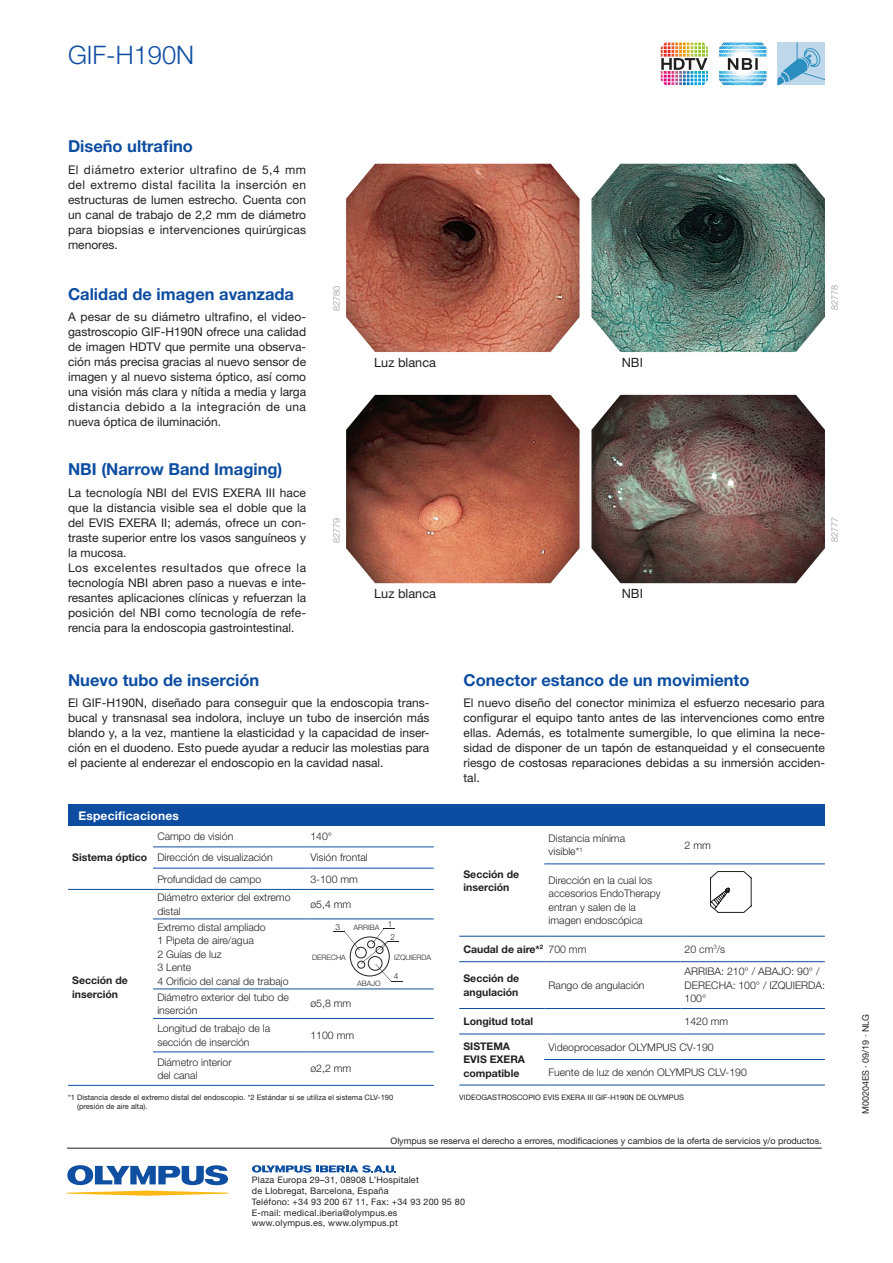
<style>
.page{position:relative;width:893px;height:1263px;background:#fff}
.page>*{position:absolute;margin:0;border:0;box-sizing:border-box;transform-origin:0 0}
.t1{font:300 25.5px "Helvetica Neue LT Pro";color:#0d4da1}
.t2{font:700 16.5px "Helvetica Neue LT Pro";color:#0d4da1}
.t3{font:12.75px "Helvetica Neue LT Pro";color:#231f20}
.t4{font:12px/15px "Helvetica Neue LT Pro";color:#231f20;text-align:justify}
.t5{font:700 12px "Helvetica Neue LT Pro";letter-spacing:.02em;color:#fff}
.t6{font:300 10.5px/13.5px "Helvetica Neue LT Pro";color:#231f20}
.t7{font:700 10.5px/13.5px "Helvetica Neue LT Pro";color:#231f20}
.t8{font:9px/10.8px "Helvetica Neue LT Pro";letter-spacing:.02em;color:#231f20}
.t9{font:9px "Helvetica Neue LT Pro";color:#231f20}
.t10{font:300 9px "Helvetica Neue LT Pro";color:#939598}
.t11{font:300 8.4px/12.6px "Helvetica Neue LT Pro";color:#231f20;text-align:center}
.t12{font:7.5px/9px "Helvetica Neue LT Pro";letter-spacing:.005em;color:#231f20}
.t13{font:300 7.35px "Helvetica Neue LT Pro";color:#231f20}
.s1{font-weight:300}
</style>
<div class="page">
<hr style="left:68px;top:1085px;width:85px;height:1px;background:#0d4da1">
<hr style="left:153px;top:846px;width:153px;height:1px;background:#0d4da1">
<hr style="left:306px;top:846px;width:128px;height:1px;background:#0d4da1">
<hr style="left:153px;top:868px;width:153px;height:1px;background:#0d4da1">
<hr style="left:306px;top:868px;width:128px;height:1px;background:#0d4da1">
<hr style="left:68px;top:889px;width:85px;height:1px;background:#0d4da1">
<hr style="left:153px;top:889px;width:153px;height:1px;background:#0d4da1">
<hr style="left:306px;top:889px;width:128px;height:1px;background:#0d4da1">
<hr style="left:153px;top:918px;width:153px;height:1px;background:#0d4da1">
<hr style="left:306px;top:918px;width:128px;height:1px;background:#0d4da1">
<hr style="left:153px;top:988px;width:153px;height:1px;background:#0d4da1">
<hr style="left:306px;top:988px;width:128px;height:1px;background:#0d4da1">
<hr style="left:153px;top:1018px;width:153px;height:1px;background:#0d4da1">
<hr style="left:306px;top:1018px;width:128px;height:1px;background:#0d4da1">
<hr style="left:153px;top:1051px;width:153px;height:1px;background:#0d4da1">
<hr style="left:153px;top:1085px;width:153px;height:1px;background:#0d4da1">
<hr style="left:306px;top:1051px;width:128px;height:1px;background:#0d4da1">
<hr style="left:306px;top:1085px;width:128px;height:1px;background:#0d4da1">
<hr style="left:459px;top:1085px;width:85px;height:1px;background:#0d4da1">
<hr style="left:544px;top:863px;width:136px;height:1px;background:#0d4da1">
<hr style="left:680px;top:863px;width:145px;height:1px;background:#0d4da1">
<hr style="left:459px;top:936px;width:85px;height:1px;background:#0d4da1">
<hr style="left:544px;top:936px;width:136px;height:1px;background:#0d4da1">
<hr style="left:680px;top:936px;width:145px;height:1px;background:#0d4da1">
<hr style="left:459px;top:961px;width:85px;height:1px;background:#0d4da1">
<hr style="left:544px;top:961px;width:136px;height:1px;background:#0d4da1">
<hr style="left:680px;top:961px;width:145px;height:1px;background:#0d4da1">
<hr style="left:459px;top:1008px;width:85px;height:1px;background:#0d4da1">
<hr style="left:544px;top:1008px;width:136px;height:1px;background:#0d4da1">
<hr style="left:680px;top:1008px;width:145px;height:1px;background:#0d4da1">
<hr style="left:459px;top:1033px;width:85px;height:1px;background:#0d4da1">
<hr style="left:544px;top:1033px;width:136px;height:1px;background:#0d4da1">
<hr style="left:680px;top:1033px;width:145px;height:1px;background:#0d4da1">
<hr style="left:544px;top:1059px;width:136px;height:1px;background:#0d4da1">
<hr style="left:680px;top:1059px;width:145px;height:1px;background:#0d4da1">
<hr style="left:544px;top:1085px;width:136px;height:1px;background:#0d4da1">
<hr style="left:680px;top:1085px;width:145px;height:1px;background:#0d4da1">
<img style="left:661px;top:46px;width:47px;height:39px">
<svg style="left:661px;top:58px;width:46px;height:12px"></svg>
<svg style="left:719px;top:43px;width:48px;height:42px"></svg>
<div style="left:68px;top:804px;width:757px;height:22px;background:#0d4da1"></div>
<svg style="left:333px;top:929px;width:70px;height:54px"></svg>
<svg style="left:710px;top:871px;width:42px;height:42px"></svg>
<svg style="left:777px;top:43px;width:48px;height:42px;background:#98c4de"></svg>
<img style="left:346px;top:164px;width:233px;height:188px">
<img style="left:346px;top:395px;width:233px;height:188px">
<img style="left:591px;top:164px;width:234px;height:188px">
<img style="left:591px;top:395px;width:234px;height:188px">
<hr style="left:67px;top:1148px;width:755px;height:1px;background:#231f20">
<svg style="left:252px;top:1165px;width:144px;height:7px"></svg>
<svg style="left:67px;top:1165px;width:162px;height:31px"></svg>
<h1 class="t1" style="left:68px;top:40px;width:128px">GIF-H190N</h1>
<h2 class="t2" style="left:68px;top:136px;width:126px">Diseño ultrafino</h2>
<p class="t4" style="left:68px;top:162px;width:240px">El diámetro exterior ultrafino de 5,4 mm del extremo distal facilita la inserción en estructuras de lumen estrecho. Cuenta con un canal de trabajo de 2,2 mm de diámetro para biopsias e intervenciones quirúrgicas menores.</p>
<h2 class="t2" style="left:68px;top:283px;width:228px">Calidad de imagen avanzada</h2>
<p class="t4" style="left:68px;top:309px;width:240px">A pesar de su diámetro ultrafino, el video&shy;gastroscopio GIF-H190N ofrece una calidad de imagen HDTV que permite una observa&shy;ción más precisa gracias al nuevo sensor de imagen y al nuevo sistema óptico, así como una visión más clara y nítida a media y larga distancia debido a la integración de una nueva óptica de iluminación.</p>
<h2 class="t2" style="left:68px;top:459px;width:216px">NBI (Narrow Band Imaging)</h2>
<p class="t4" style="left:68px;top:485px;width:240px;text-align:left">La tecnología NBI del EVIS EXERA III hace que la distancia visible sea el doble que la del EVIS EXERA II; además, ofrece un con&shy;traste superior entre los vasos sanguíneos y la mucosa.<br>Los excelentes resultados que ofrece la tecnología NBI abren paso a nuevas e inte&shy;resantes aplicaciones clínicas y refuerzan la posición del NBI como tecnología de refe&shy;rencia para la endoscopia gastrointestinal.</p>
<h2 class="t2" style="left:68px;top:670px;width:193px">Nuevo tubo de inserción</h2>
<p class="t4" style="left:68px;top:695px;width:363px">El GIF-H190N, diseñado para conseguir que la endoscopia trans&shy;bucal y transnasal sea indolora, incluye un tubo de inserción más blando y, a la vez, mantiene la elasticidad y la capacidad de inser&shy;ción en el duodeno. Esto puede ayudar a reducir las molestias para el paciente al enderezar el endoscopio en la cavidad nasal.</p>
<p class="t10" style="left:331px;top:311px;width:27px;rotate:-90deg">82780</p>
<p class="t3" style="left:374px;top:355px;width:63px">Luz blanca</p>
<p class="t10" style="left:331px;top:542px;width:27px;rotate:-90deg">82779</p>
<p class="t3" style="left:374px;top:586px;width:63px">Luz blanca</p>
<p class="t5" style="left:78px;top:808px;width:102px">Especificaciones</p>
<p class="t7" style="left:72px;top:850px;width:77px">Sistema óptico</p>
<p class="t7" style="left:72px;top:974px;width:57px">Sección de inserción</p>
<p class="t6" style="left:157px;top:829px;width:78px">Campo de visión</p>
<p class="t6" style="left:310px;top:829px;width:23px">140°</p>
<p class="t6" style="left:157px;top:850px;width:117px">Dirección de visualización</p>
<p class="t6" style="left:310px;top:850px;width:59px">Visión frontal</p>
<p class="t6" style="left:157px;top:872px;width:105px">Profundidad de campo</p>
<p class="t6" style="left:310px;top:872px;width:49px">3-100 mm</p>
<p class="t6" style="left:157px;top:890px;width:135px">Diámetro exterior del extremo distal</p>
<p class="t6" style="left:310px;top:897px;width:42px">ø5,4 mm</p>
<p class="t6" style="left:157px;top:920px;width:133px">Extremo distal ampliado<br>1 Pipeta de aire/agua<br>2 Guías de luz<br>3 Lente<br>4 Orificio del canal de trabajo</p>
<p class="t6" style="left:157px;top:990px;width:133px">Diámetro exterior del tubo de inserción</p>
<p class="t6" style="left:310px;top:997px;width:42px">ø5,8 mm</p>
<p class="t6" style="left:157px;top:1021px;width:114px">Longitud de trabajo de la sección de inserción</p>
<p class="t6" style="left:310px;top:1028px;width:45px">1100 mm</p>
<p class="t6" style="left:157px;top:1055px;width:76px">Diámetro interior del canal</p>
<p class="t6" style="left:310px;top:1062px;width:42px">ø2,2 mm</p>
<p class="t11" style="left:335px;top:920px;width:6px">3</p>
<p class="t11" style="left:388px;top:918px;width:9px">1<br>2</p>
<p class="t11" style="left:394px;top:970px;width:6px">4</p>
<p class="t13" style="left:354px;top:923px;width:27px">ARRIBA</p>
<p class="t13" style="left:312px;top:953px;width:35px">DERECHA</p>
<p class="t13" style="left:394px;top:953px;width:39px">IZQUIERDA</p>
<p class="t13" style="left:357px;top:979px;width:25px">ABAJO</p>
<p class="t3" style="left:622px;top:355px;width:23px">NBI</p>
<p class="t3" style="left:622px;top:586px;width:23px">NBI</p>
<p class="t10" style="left:829px;top:310px;width:27px;rotate:-90deg">82778</p>
<p class="t10" style="left:829px;top:542px;width:27px;rotate:-90deg">82777</p>
<h2 class="t2" style="left:463px;top:670px;width:287px">Conector estanco de un movimiento</h2>
<p class="t4" style="left:463px;top:695px;width:363px">El nuevo diseño del conector minimiza el esfuerzo necesario para configurar el equipo tanto antes de las intervenciones como entre ellas. Además, es totalmente sumergible, lo que elimina la nece&shy;sidad de disponer de un tapón de estanqueidad y el consecuente riesgo de costosas reparaciones debidas a su inmersión acciden&shy;tal.</p>
<p class="t6" style="left:549px;top:831px;width:78px">Distancia mínima visible*<sup>1</sup></p>
<p class="t6" style="left:685px;top:838px;width:28px">2 mm</p>
<p class="t6" style="left:549px;top:873px;width:114px">Dirección en la cual los accesorios EndoTherapy entran y salen de la imagen endoscópica</p>
<p class="t7" style="left:463px;top:942px;width:124px">Caudal de aire*<sup>2</sup> <span class="s1">700 mm</span></p>
<p class="t6" style="left:685px;top:942px;width:42px">20 cm<sup>3</sup>/s</p>
<p class="t7" style="left:463px;top:971px;width:57px">Sección de angulación</p>
<p class="t6" style="left:549px;top:978px;width:97px">Rango de angulación</p>
<p class="t7" style="left:463px;top:867px;width:57px">Sección de inserción</p>
<p class="t6" style="left:685px;top:965px;width:142px">ARRIBA: 210° / ABAJO: 90° /<br>DERECHA: 100° / IZQUIERDA:<br>100°</p>
<p class="t7" style="left:463px;top:1014px;width:71px">Longitud total</p>
<p class="t6" style="left:685px;top:1014px;width:45px">1420 mm</p>
<p class="t7" style="left:463px;top:1039px;width:63px">SISTEMA<br>EVIS EXERA compatible</p>
<p class="t6" style="left:549px;top:1040px;width:167px">Videoprocesador OLYMPUS CV-190</p>
<p class="t6" style="left:549px;top:1065px;width:200px">Fuente de luz de xenón OLYMPUS CLV-190</p>
<p class="t12" style="left:77px;top:1093px;width:318px;text-indent:-9px">*1 Distancia desde el extremo distal del endoscopio. *2 Estándar si se utiliza el sistema CLV-190 (presión de aire alta).</p>
<p class="t12" style="left:459px;top:1093px;width:226px">VIDEOGASTROSCOPIO EVIS EXERA III GIF-H190N DE OLYMPUS</p>
<p class="t9" style="left:390px;top:1135px;width:433px">Olympus se reserva el derecho a errores, modificaciones y cambios de la oferta de servicios y/o productos.</p>
<p class="t8" style="left:252px;top:1174px;width:215px">Plaza Europa 29–31, 08908 L’Hospitalet<br>de Llobregat, Barcelona, España<br>Teléfono: +34 93 200 67 11, Fax: +34 93 200 95 80<br>E-mail: medical.iberia@olympus.es www.olympus.es, www.olympus.pt</p>
<p class="t9" style="left:860px;top:1114px;width:102px;rotate:-90deg">M00204ES · 09/19 · NLG</p>
</div>
